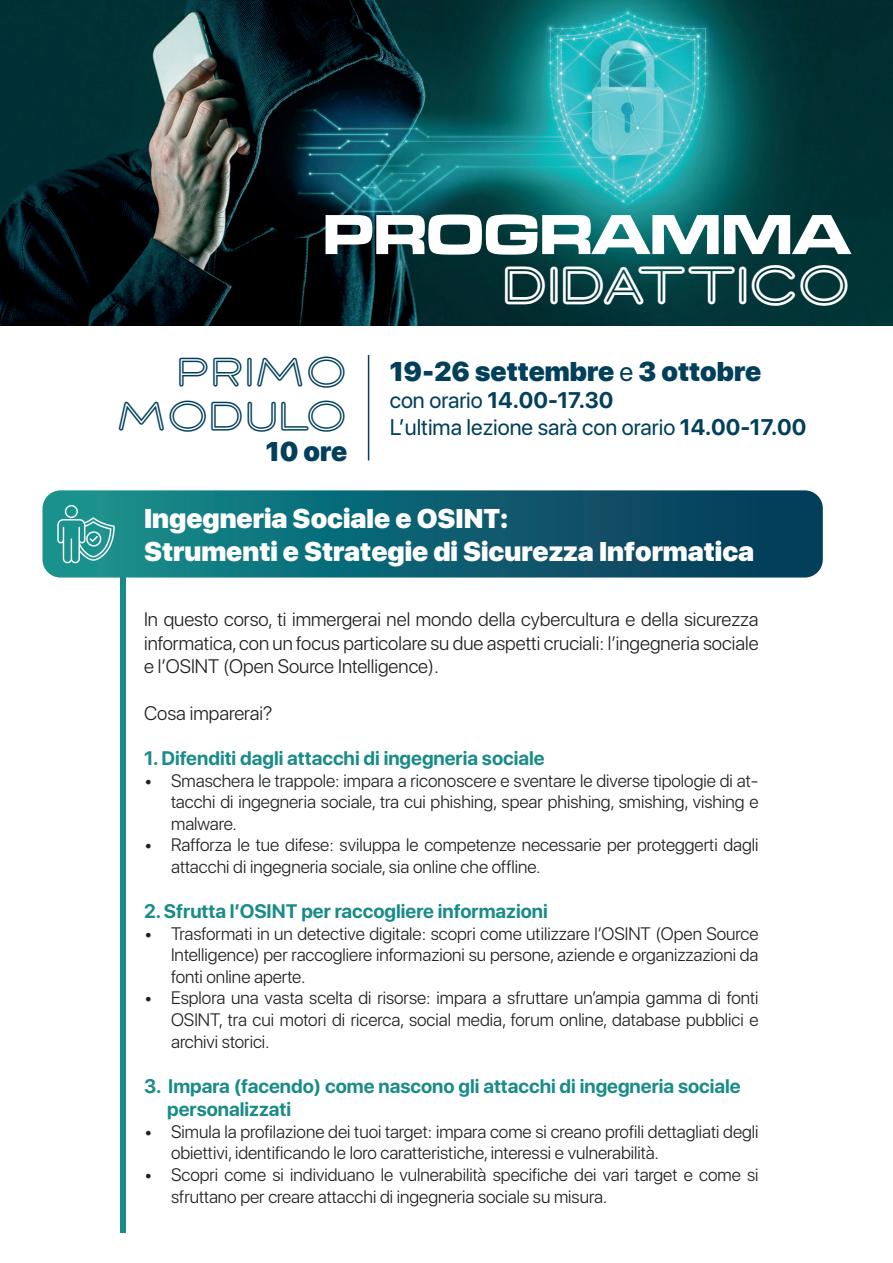
<style>
.page{position:relative;width:893px;height:1263px;background:#fff}
.page>*{position:absolute;margin:0;border:0;box-sizing:border-box;transform-origin:0 0}
.t1{font:58.5px "Microgramma D Bold Exte";color:#fff}
.t2{font:700 45px "Stormline PERSONALUSEONLY";color:#fff}
.t3{font:500 36px/43.2px "Stormline PERSONALUSEONLY";letter-spacing:-.005em;color:#013f5b;text-align:right}
.t4{font:900 27px/32.4px "SF Pro Display";color:#fff}
.t5{font:900 27px "SF Pro Display";color:#013f5b}
.t6{font:22.5px/27px "SF Pro Display";color:#013f5b}
.t7{font:300 19.5px/23.4px "SF Pro Display";color:#231f20;text-align:justify}
.t8{font:700 19.5px/23.4px "SF Pro Display";color:#198c89}
.t9{font:300 18px/21.6px "SF Pro Display";color:#231f20;text-align:justify}
.s1{font-weight:400}
.s2{font-weight:700}
</style>
<div class="page">
<img style="left:0;top:0;width:893px;height:325px">
<hr style="left:368px;top:355px;width:1px;height:105px;background:#053f5a">
<div style="left:121px;top:494px;width:5px;height:739px;background:#198c89"></div>
<svg style="left:43px;top:490px;width:780px;height:87px;background:#0f6272"></svg>
<img style="left:55px;top:503px;width:62px;height:62px">
<h1 class="t1" style="left:323px;top:195px;width:529px">PROGRAMMA</h1>
<h3 class="t3" style="left:116px;top:348px;width:233px">PRIMO<br>MODULO</h3>
<h3 class="t5" style="left:266px;top:435px;width:83px">10 ore</h3>
<h2 class="t2" style="left:503px;top:246px;width:349px">DIDATTICO</h2>
<h3 class="t5" style="left:390px;top:356px;width:373px">19-26 settembre <span class="s1">e</span> 3 ottobre</h3>
<p class="t6" style="left:390px;top:386px;width:418px">con orario <span class="s2">14.00-17.30<br></span>L’ultima lezione sarà con orario <span class="s2">14.00-17.00</span></p>
<h3 class="t4" style="left:144px;top:503px;width:612px">Ingegneria Sociale e OSINT:<br>Strumenti e Strategie di Sicurezza Informatica</h3>
<p class="t7" style="left:144px;top:608px;width:616px">In questo corso, ti immergerai nel mondo della cybercultura e della sicurezza informatica, con un focus particolare su due aspetti cruciali: l’ingegneria sociale e l’OSINT (Open Source Intelligence).</p>
<p class="t7" style="left:144px;top:702px;width:130px">Cosa imparerai?</p>
<p class="t8" style="left:144px;top:747px;width:402px">1. Difenditi dagli attacchi di ingegneria sociale</p>
<p class="t9" style="left:171px;top:770px;width:589px;text-indent:-27px">• Smaschera le trappole: impara a riconoscere e sventare le diverse tipologie di at&shy;tacchi di ingegneria sociale, tra cui phishing, spear phishing, smishing, vishing e malware.</p>
<p class="t9" style="left:171px;top:835px;width:589px;text-indent:-27px">• Rafforza le tue difese: sviluppa le competenze necessarie per proteggerti dagli attacchi di ingegneria sociale, sia online che offline.</p>
<p class="t8" style="left:144px;top:900px;width:405px">2. Sfrutta l’OSINT per raccogliere informazioni</p>
<p class="t9" style="left:171px;top:923px;width:589px;text-indent:-27px">• Trasformati in un detective digitale: scopri come utilizzare l’OSINT (Open Source Intelligence) per raccogliere informazioni su persone, aziende e organizzazioni da fonti online aperte.</p>
<p class="t9" style="left:171px;top:988px;width:589px;text-indent:-27px">• Esplora una vasta scelta di risorse: impara a sfruttare un’ampia gamma di fonti OSINT, tra cui motori di ricerca, social media, forum online, database pubblici e archivi storici.</p>
<p class="t8" style="left:167px;top:1074px;width:575px;text-indent:-23px">3. Impara (facendo) come nascono gli attacchi di ingegneria sociale personalizzati</p>
<p class="t9" style="left:171px;top:1121px;width:589px;text-indent:-27px">• Simula la profilazione dei tuoi target: impara come si creano profili dettagliati degli obiettivi, identificando le loro caratteristiche, interessi e vulnerabilità.</p>
<p class="t9" style="left:171px;top:1164px;width:589px;text-indent:-27px">• Scopri come si individuano le vulnerabilità specifiche dei vari target e come si sfruttano per creare attacchi di ingegneria sociale su misura.</p>
</div>
